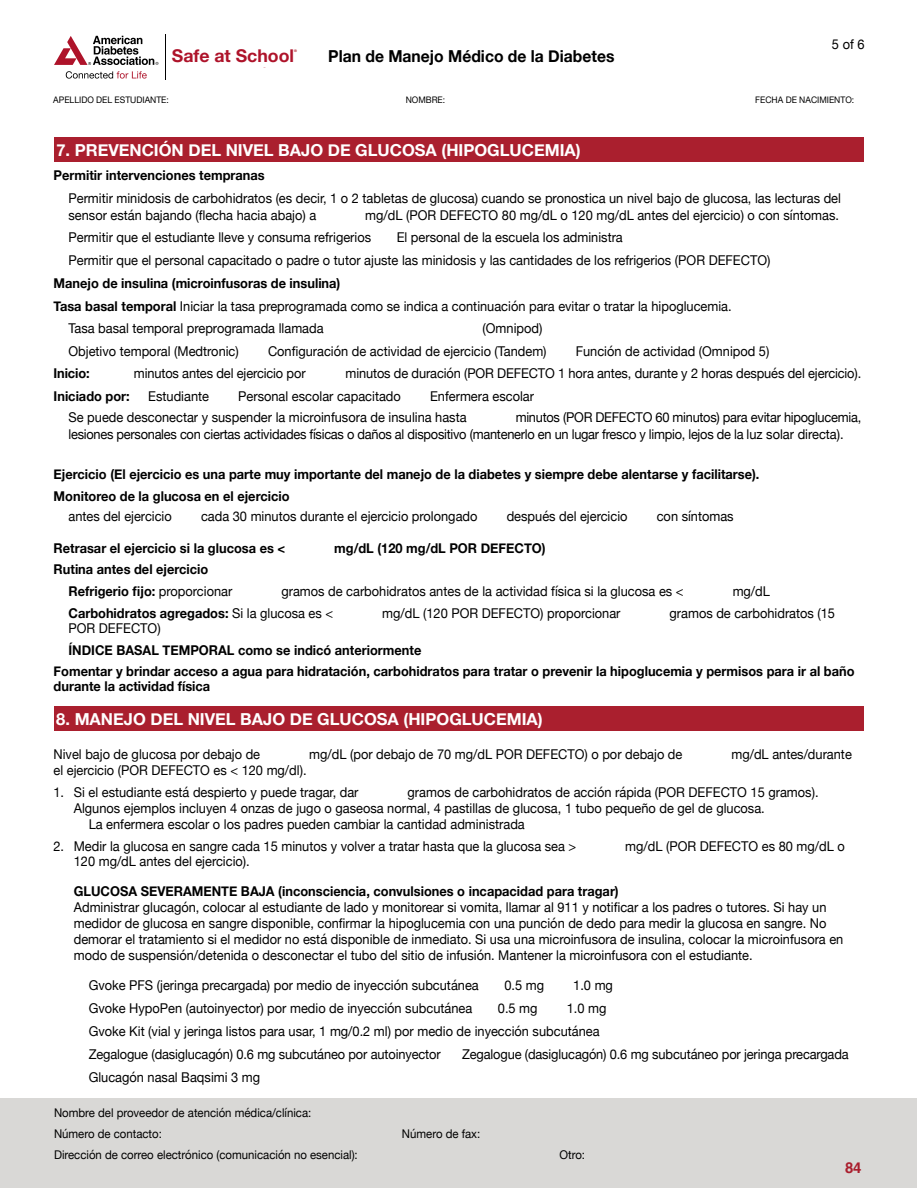
<style>
.page{position:relative;width:918px;height:1188px;background:#fff}
.page>*{position:absolute;margin:0;border:0;box-sizing:border-box;transform-origin:0 0}
.t1{font:700 17.7px "Helvetica Neue LT Pro";color:#ae132a}
.Subhead_2{font:700 16.5px "Helvetica Neue";color:#fff}
.Body_Copy{font:700 16.5px "Helvetica Neue";color:#000;scale:.95 1}
.Body_text{font:700 15px "Helvetica";color:#aa1f2e}
.Body_Copy-2{font:13.5px/16.2px "Helvetica Neue";color:#000;scale:.95 1}
.Body_Copy-3{font:700 13.5px/15px "Helvetica Neue";color:#000;scale:.95 1}
.Body_Copy-4{font:13.5px/16.2px "Helvetica Neue";letter-spacing:-.02em;color:#000;scale:.95 1}
.Body_Copy-5{font:12px "Helvetica Neue";color:#000;scale:.95 1}
.Body_Copy-6{font:9px "Helvetica Neue";color:#000;scale:.95 1}
.t2{font:700 3.6px "Helvetica Neue LT Pro";color:#af1f2c}
.s1{font-weight:700}
.s2{font-weight:400}
</style>
<div class="page">
<div style="left:1px;top:1098px;width:916px;height:90px;background:#d9d8d6"></div>
<hr style="left:165px;top:34px;width:1px;height:46px;background:#000">
<svg style="left:54px;top:36px;width:105px;height:29px"></svg>
<svg style="left:66px;top:71px;width:81px;height:8px"></svg>
<div style="left:54px;top:138px;width:810px;height:24px;background:#aa1f2e"></div>
<div style="left:54px;top:706px;width:810px;height:25px;background:#aa1f2e"></div>
<p class="t1" style="left:172px;top:45px;width:124px">Safe at School</p>
<p class="t2" style="left:294px;top:48px;width:4px">®</p>
<p class="Body_Copy" style="left:328px;top:46px;width:303px">Plan de Manejo Médico de la Diabetes</p>
<p class="Body_Copy-2" style="left:832px;top:37px;width:36px">5 of 6</p>
<p class="Body_Copy-6" style="left:53px;top:93px;width:123px">APELLIDO DEL ESTUDIANTE:</p>
<p class="Body_Copy-6" style="left:406px;top:93px;width:43px">NOMBRE:</p>
<p class="Body_Copy-6" style="left:755px;top:93px;width:106px">FECHA DE NACIMIENTO:</p>
<p class="Subhead_2" style="left:56px;top:140px;width:526px">7. PREVENCIÓN DEL NIVEL BAJO DE GLUCOSA (HIPOGLUCEMIA)</p>
<p class="Body_Copy-3" style="left:54px;top:167px;width:224px">Permitir intervenciones tempranas</p>
<p class="Body_Copy-2" style="left:69px;top:191px;width:815px">Permitir minidosis de carbohidratos (es decir, 1 o 2 tabletas de glucosa) cuando se pronostica un nivel bajo de glucosa, las lecturas del sensor están bajando (flecha hacia abajo) a</p>
<p class="Body_Copy-2" style="left:365px;top:207px;width:500px">mg/dL (POR DEFECTO 80 mg/dL o 120 mg/dL antes del ejercicio) o con síntomas.</p>
<p class="Body_Copy-2" style="left:69px;top:230px;width:320px">Permitir que el estudiante lleve y consuma refrigerios</p>
<p class="Body_Copy-2" style="left:397px;top:230px;width:240px">El personal de la escuela los administra</p>
<p class="Body_Copy-2" style="left:69px;top:253px;width:740px">Permitir que el personal capacitado o padre o tutor ajuste las minidosis y las cantidades de los refrigerios (POR DEFECTO)</p>
<p class="Body_Copy-3" style="left:54px;top:276px;width:303px">Manejo de insulina (microinfusoras de insulina)</p>
<p class="Body_Copy-2" style="left:54px;top:299px;width:715px"><span class="s1">Tasa basal temporal</span> Iniciar la tasa preprogramada como se indica a continuación para evitar o tratar la hipoglucemia.</p>
<p class="Body_Copy-2" style="left:69px;top:321px;width:270px">Tasa basal temporal preprogramada llamada</p>
<p class="Body_Copy-2" style="left:483px;top:321px;width:65px">(Omnipod)</p>
<p class="Body_Copy-2" style="left:69px;top:344px;width:181px">Objetivo temporal (Medtronic)</p>
<p class="Body_Copy-2" style="left:268px;top:344px;width:295px">Configuración de actividad de ejercicio (Tandem)</p>
<p class="Body_Copy-2" style="left:576px;top:344px;width:205px">Función de actividad (Omnipod 5)</p>
<p class="Body_Copy-3" style="left:54px;top:365px;width:39px">Inicio:</p>
<p class="Body_Copy-2" style="left:134px;top:366px;width:182px">minutos antes del ejercicio por</p>
<p class="Body_Copy-2" style="left:346px;top:366px;width:544px">minutos de duración (POR DEFECTO 1 hora antes, durante y 2 horas después del ejercicio).</p>
<p class="Body_Copy-3" style="left:54px;top:388px;width:82px">Iniciado por:</p>
<p class="Body_Copy-2" style="left:148px;top:389px;width:66px">Estudiante</p>
<p class="Body_Copy-2" style="left:238px;top:389px;width:173px">Personal escolar capacitado</p>
<p class="Body_Copy-2" style="left:430px;top:389px;width:111px">Enfermera escolar</p>
<p class="Body_Copy-2" style="left:69px;top:410px;width:421px">Se puede desconectar y suspender la microinfusora de insulina hasta</p>
<p class="Body_Copy-4" style="left:69px;top:410px;width:836px;text-indent:447px">minutos (POR DEFECTO 60 minutos) para evitar hipoglucemia, lesiones personales con ciertas actividades físicas o daños al dispositivo (mantenerlo en un lugar fresco y limpio, lejos de la luz solar directa).</p>
<p class="Body_Copy-3" style="left:54px;top:466px;width:745px">Ejercicio (El ejercicio es una parte muy importante del manejo de la diabetes y siempre debe alentarse y facilitarse).</p>
<p class="Body_Copy-3" style="left:54px;top:488px;width:250px">Monitoreo de la glucosa en el ejercicio</p>
<p class="Body_Copy-2" style="left:69px;top:509px;width:110px">antes del ejercicio</p>
<p class="Body_Copy-2" style="left:201px;top:509px;width:293px">cada 30 minutos durante el ejercicio prolongado</p>
<p class="Body_Copy-2" style="left:507px;top:509px;width:129px">después del ejercicio</p>
<p class="Body_Copy-2" style="left:657px;top:509px;width:83px">con síntomas</p>
<p class="Body_Copy-3" style="left:54px;top:540px;width:245px">Retrasar el ejercicio si la glucosa es &lt;</p>
<p class="Body_Copy-3" style="left:334px;top:540px;width:224px">mg/dL (120 mg/dL POR DEFECTO)</p>
<p class="Body_Copy-3" style="left:54px;top:562px;width:164px">Rutina antes del ejercicio</p>
<p class="Body_Copy-3" style="left:69px;top:583px;width:174px">Refrigerio fijo: <span class="s2">proporcionar</span></p>
<p class="Body_Copy-2" style="left:281px;top:584px;width:425px">gramos de carbohidratos antes de la actividad física si la glucosa es &lt;</p>
<p class="Body_Copy-2" style="left:733px;top:584px;width:41px">mg/dL</p>
<p class="Body_Copy-3" style="left:69px;top:605px;width:280px">Carbohidratos agregados: <span class="s2">Si la glucosa es &lt;</span></p>
<p class="Body_Copy-2" style="left:382px;top:606px;width:252px">mg/dL (120 POR DEFECTO) proporcionar</p>
<p class="Body_Copy-2" style="left:670px;top:606px;width:176px">gramos de carbohidratos (15</p>
<p class="Body_Copy-2" style="left:69px;top:621px;width:99px">POR DEFECTO)</p>
<p class="Body_Copy-3" style="left:69px;top:642px;width:373px">ÍNDICE BASAL TEMPORAL como se indicó anteriormente</p>
<p class="Body_Copy-3" style="left:54px;top:664px;width:845px">Fomentar y brindar acceso a agua para hidratación, carbohidratos para tratar o prevenir la hipoglucemia y permisos para ir al baño durante la actividad física</p>
<p class="Subhead_2" style="left:56px;top:709px;width:488px">8. MANEJO DEL NIVEL BAJO DE GLUCOSA (HIPOGLUCEMIA)</p>
<p class="Body_Copy-2" style="left:54px;top:747px;width:219px">Nivel bajo de glucosa por debajo de</p>
<p class="Body_Copy-2" style="left:309px;top:747px;width:394px">mg/dL (por debajo de 70 mg/dL POR DEFECTO) o por debajo de</p>
<p class="Body_Copy-2" style="left:731px;top:747px;width:128px">mg/dL antes/durante</p>
<p class="Body_Copy-2" style="left:54px;top:763px;width:268px">el ejercicio (POR DEFECTO es &lt; 120 mg/dl).</p>
<p class="Body_Copy-2" style="left:54px;top:785px;width:323px">1. Si el estudiante está despierto y puede tragar, dar</p>
<p class="Body_Copy-2" style="left:408px;top:785px;width:434px">gramos de carbohidratos de acción rápida (POR DEFECTO 15 gramos).</p>
<p class="Body_Copy-2" style="left:74px;top:801px;width:729px">Algunos ejemplos incluyen 4 onzas de jugo o gaseosa normal, 4 pastillas de glucosa, 1 tubo pequeño de gel de glucosa.</p>
<p class="Body_Copy-2" style="left:89px;top:817px;width:461px">La enfermera escolar o los padres pueden cambiar la cantidad administrada</p>
<p class="Body_Copy-2" style="left:54px;top:839px;width:552px">2. Medir la glucosa en sangre cada 15 minutos y volver a tratar hasta que la glucosa sea &gt;</p>
<p class="Body_Copy-2" style="left:625px;top:839px;width:233px">mg/dL (POR DEFECTO es 80 mg/dL o</p>
<p class="Body_Copy-2" style="left:74px;top:854px;width:187px">120 mg/dL antes del ejercicio).</p>
<p class="Body_Copy-2" style="left:74px;top:883px;width:812px"><span class="s1">GLUCOSA SEVERAMENTE BAJA (inconsciencia, convulsiones o incapacidad para tragar)<br></span>Administrar glucagón, colocar al estudiante de lado y monitorear si vomita, llamar al 911 y notificar a los padres o tutores. Si hay un medidor de glucosa en sangre disponible, confirmar la hipoglucemia con una punción de dedo para medir la glucosa en sangre. No demorar el tratamiento si el medidor no está disponible de inmediato. Si usa una microinfusora de insulina, colocar la microinfusora en modo de suspensión/detenida o desconectar el tubo del sitio de infusión. Mantener la microinfusora con el estudiante.</p>
<p class="Body_Copy-2" style="left:89px;top:978px;width:412px">Gvoke PFS (jeringa precargada) por medio de inyección subcutánea</p>
<p class="Body_Copy-2" style="left:504px;top:978px;width:43px">0.5 mg</p>
<p class="Body_Copy-2" style="left:573px;top:978px;width:43px">1.0 mg</p>
<p class="Body_Copy-2" style="left:89px;top:1001px;width:405px">Gvoke HypoPen (autoinyector) por medio de inyección subcutánea</p>
<p class="Body_Copy-2" style="left:498px;top:1001px;width:43px">0.5 mg</p>
<p class="Body_Copy-2" style="left:567px;top:1001px;width:43px">1.0 mg</p>
<p class="Body_Copy-2" style="left:89px;top:1024px;width:539px">Gvoke Kit (vial y jeringa listos para usar, 1 mg/0.2 ml) por medio de inyección subcutánea</p>
<p class="Body_Copy-2" style="left:89px;top:1047px;width:372px">Zegalogue (dasiglucagón) 0.6 mg subcutáneo por autoinyector</p>
<p class="Body_Copy-2" style="left:462px;top:1047px;width:409px">Zegalogue (dasiglucagón) 0.6 mg subcutáneo por jeringa precargada</p>
<p class="Body_Copy-2" style="left:89px;top:1070px;width:182px">Glucagón nasal Baqsimi 3 mg</p>
<p class="Body_Copy-5" style="left:54px;top:1104px;width:272px">Nombre del proveedor de atención médica/clínica:</p>
<p class="Body_Copy-5" style="left:54px;top:1125px;width:115px">Número de contacto:</p>
<p class="Body_Copy-5" style="left:402px;top:1125px;width:84px">Número de fax:</p>
<p class="Body_Copy-5" style="left:54px;top:1146px;width:321px">Dirección de correo electrónico (comunicación no esencial):</p>
<p class="Body_Copy-5" style="left:559px;top:1146px;width:28px">Otro:</p>
<p class="Body_text" style="left:845px;top:1156px;width:18px">84</p>
</div>
